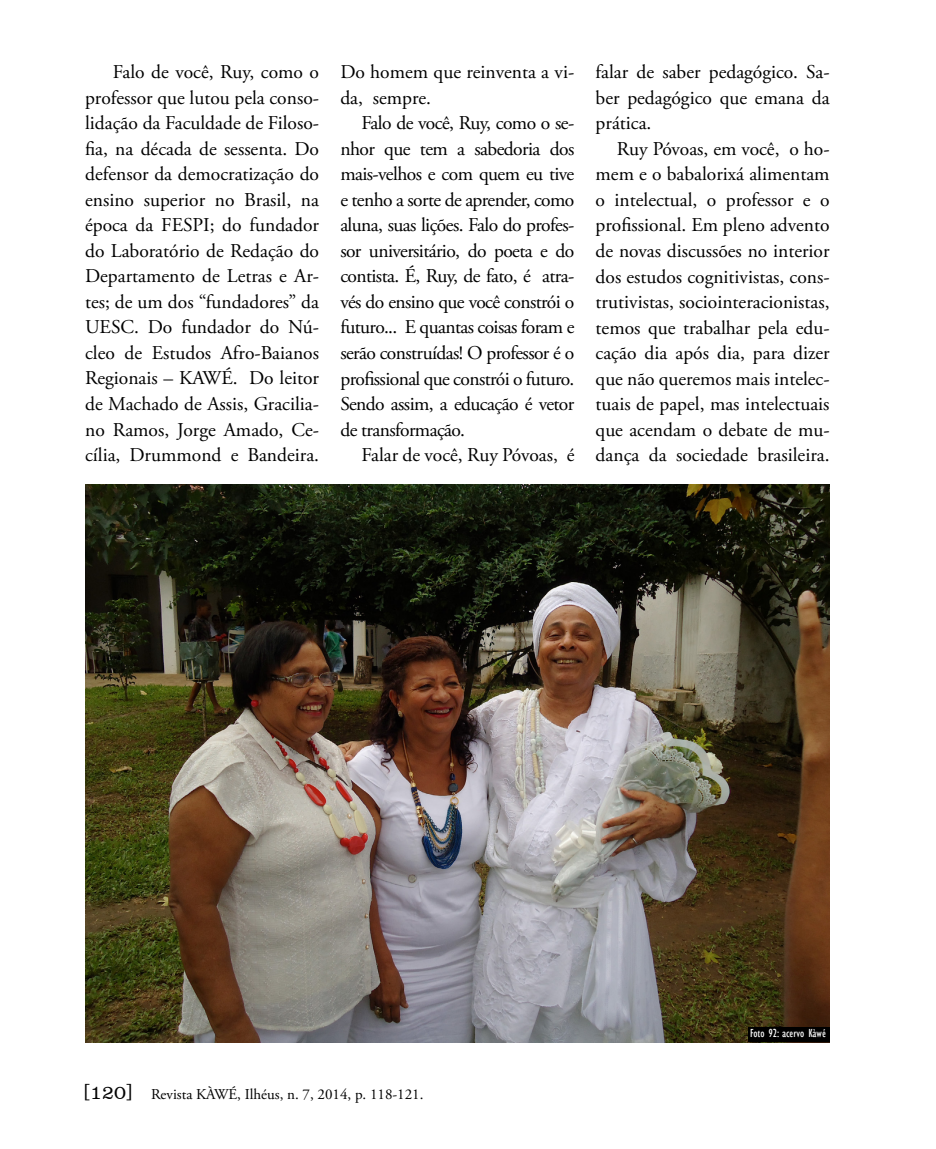
<style>
.page{position:relative;width:936px;height:1149px;background:#fff}
.page>*{position:absolute;margin:0;border:0;box-sizing:border-box;transform-origin:0 0}
.t1{font:19.5px/25.5px "Adobe Garamond Pro";color:#000;text-align:justify}
.t2{font:15px "Adobe Garamond Pro";color:#000}
.t3{font:condensed 12px "Gill Sans";color:#fff}
.s1{font-family:"Clarendon BT";font-weight:300;font-size:19.5px}
</style>
<div class="page">
<img style="left:85px;top:484px;width:744px;height:558px">
<div style="left:748px;top:1026px;width:81px;height:15px;background:#000"></div>
<p class="t1" style="left:85px;top:60px;width:236px;text-indent:28px">Falo de você, Ruy, como o professor que lutou pela conso&shy;lidação da Faculdade de Filoso&shy;fia, na década de sessenta. Do defensor da democratização do ensino superior no Brasil, na época da FESPI; do fundador do Laboratório de Redação do Departamento de Letras e Ar&shy;tes; de um dos “fundadores” da UESC. Do fundador do Nú&shy;cleo de Estudos Afro-Baianos Regionais – KAWÉ. Do leitor de Machado de Assis, Gracilia&shy;no Ramos, Jorge Amado, Ce&shy;cília, Drummond e Bandeira.</p>
<p class="t1" style="left:340px;top:60px;width:235px">Do homem que reinventa a vi&shy;da, sempre.</p>
<p class="t1" style="left:340px;top:111px;width:235px;text-indent:21px">Falo de você, Ruy, como o se&shy;nhor que tem a sabedoria dos mais-velhos e com quem eu tive e tenho a sorte de aprender, como aluna, suas lições. Falo do profes&shy;sor universitário, do poeta e do contista. É, Ruy, de fato, é atra&shy;vés do ensino que você constrói o futuro... E quantas coisas foram e serão construídas! O professor é o profissional que constrói o futuro.<br>Sendo assim, a educação é vetor de transformação.</p>
<p class="t1" style="left:361px;top:443px;width:214px">Falar de você, Ruy Póvoas, é</p>
<p class="t1" style="left:595px;top:60px;width:236px">falar de saber pedagógico. Sa&shy;ber pedagógico que emana da prática.</p>
<p class="t1" style="left:595px;top:137px;width:235px;text-indent:21px">Ruy Póvoas, em você, o ho&shy;mem e o babalorixá alimentam o intelectual, o professor e o profissional. Em pleno advento de novas discussões no interior dos estudos cognitivistas, cons&shy;trutivistas, sociointeracionistas, temos que trabalhar pela edu&shy;cação dia após dia, para dizer que não queremos mais intelec&shy;tuais de papel, mas intelectuais que acendam o debate de mu&shy;dança da sociedade brasileira.</p>
<p class="t2" style="left:83px;top:1084px;width:342px"><span class="s1">[120]</span> Revista KÀWÉ, Ilhéus, n. 7, 2014, p. 118-121.</p>
<p class="t3" style="left:750px;top:1025px;width:77px">Foto 92: acervo Kàwé</p>
</div>
